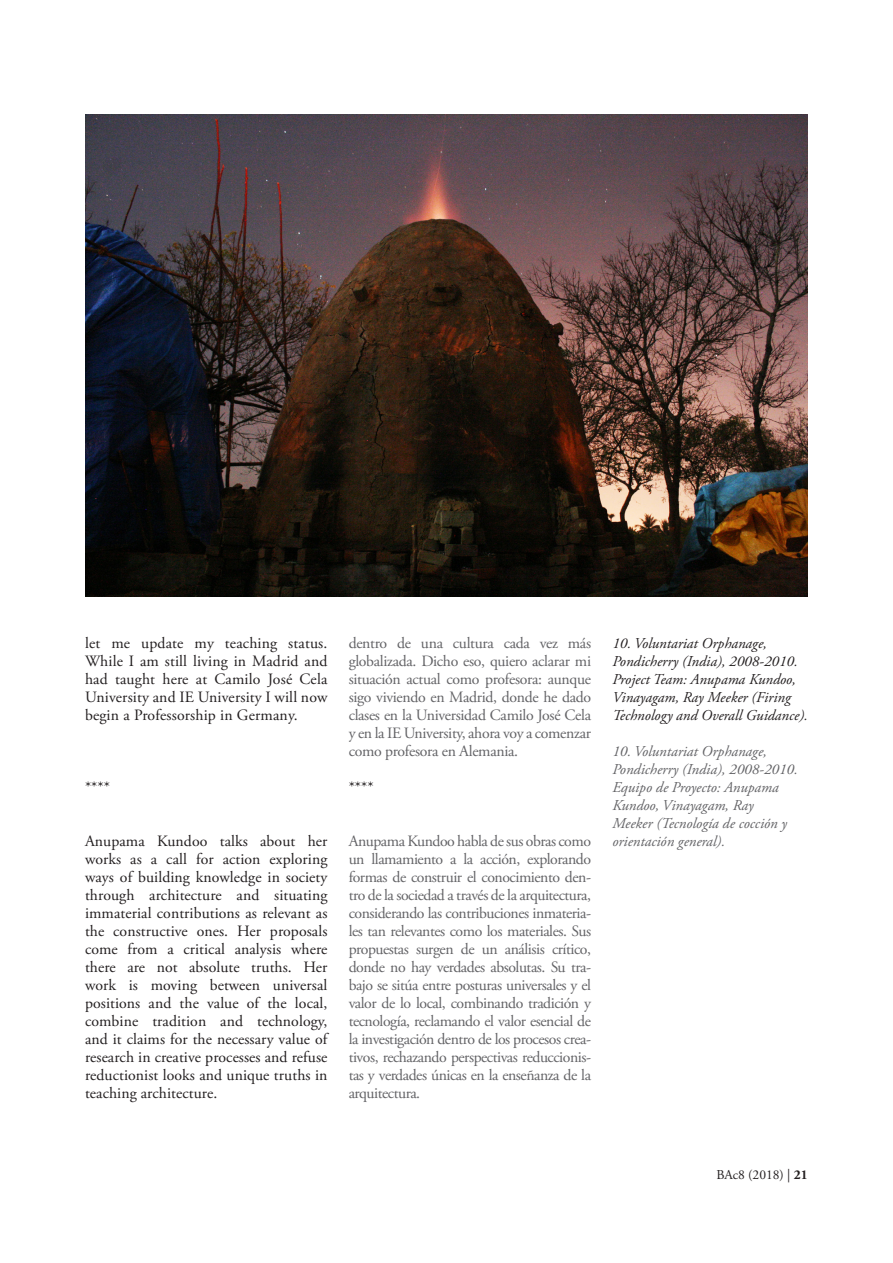
<style>
.page{position:relative;width:893px;height:1263px;background:#fff}
.page>*{position:absolute;margin:0;border:0;box-sizing:border-box;transform-origin:0 0}
.t1{font:15.75px/18px "Adobe Garamond Pro";letter-spacing:-.03em;color:#636366;text-align:justify}
.t2{font:15.75px/18px "Adobe Garamond Pro";letter-spacing:.005em;color:#231f20;text-align:justify}
.t3{font:italic 15px/18px "Adobe Garamond Pro";color:#636366}
.t4{font:italic 15px/18px "Adobe Garamond Pro";color:#231f20}
.t5{font:13.5px "Adobe Garamond Pro";color:#231f20}
.s1{font-weight:700}
</style>
<div class="page">
<img style="left:85px;top:115px;width:723px;height:482px">
<svg style="left:345px;top:468px;width:250px;height:129px;background:#16110a"></svg>
<p class="t2" style="left:85px;top:635px;width:244px">let me update my teaching status.<br>While I am still living in Madrid and had taught here at Camilo José Cela University and IE University I will now begin a Professorship in Germany.</p>
<p class="t2" style="left:85px;top:779px;width:27px">****</p>
<p class="t1" style="left:349px;top:635px;width:244px">dentro de una cultura cada vez más globalizada. Dicho eso, quiero aclarar mi situación actual como profesora: aunque sigo viviendo en Madrid, donde he dado clases en la Universidad Camilo José Cela y en la IE University, ahora voy a comenzar como profesora en Alemania.</p>
<p class="t2" style="left:349px;top:779px;width:27px">****</p>
<p class="t2" style="left:85px;top:833px;width:244px">Anupama Kundoo talks about her works as a call for action exploring ways of building knowledge in society through architecture and situating immaterial contributions as relevant as the constructive ones. Her proposals come from a critical analysis where there are not absolute truths. Her work is moving between universal positions and the value of the local, combine tradition and technology, and it claims for the necessary value of research in creative processes and refuse reductionist looks and unique truths in teaching architecture.</p>
<p class="t1" style="left:349px;top:833px;width:244px">Anupama Kundoo habla de sus obras como un llamamiento a la acción, explorando formas de construir el conocimiento den&shy;tro de la sociedad a través de la arquitectura, considerando las contribuciones inmateria&shy;les tan relevantes como los materiales. Sus propuestas surgen de un análisis crítico, donde no hay verdades absolutas. Su tra&shy;bajo se sitúa entre posturas universales y el valor de lo local, combinando tradición y tecnología, reclamando el valor esencial de la investigación dentro de los procesos crea&shy;tivos, rechazando perspectivas reduccionis&shy;tas y verdades únicas en la enseñanza de la arquitectura.</p>
<p class="t4" style="left:612px;top:635px;width:197px">10. Voluntariat Orphanage,<br>Pondicherry (India), 2008-2010.<br>Project Team: Anupama Kundoo,<br>Vinayagam, Ray Meeker (Firing<br>Technology and Overall Guidance).</p>
<p class="t3" style="left:612px;top:743px;width:187px">10. Voluntariat Orphanage,<br>Pondicherry (India), 2008-2010.<br>Equipo de Proyecto: Anupama<br>Kundoo, Vinayagam, Ray<br>Meeker (Tecnología de cocción y orientación general).</p>
<p class="t5" style="left:716px;top:1167px;width:93px">BAc8 (2018) | <span class="s1">21</span></p>
</div>
